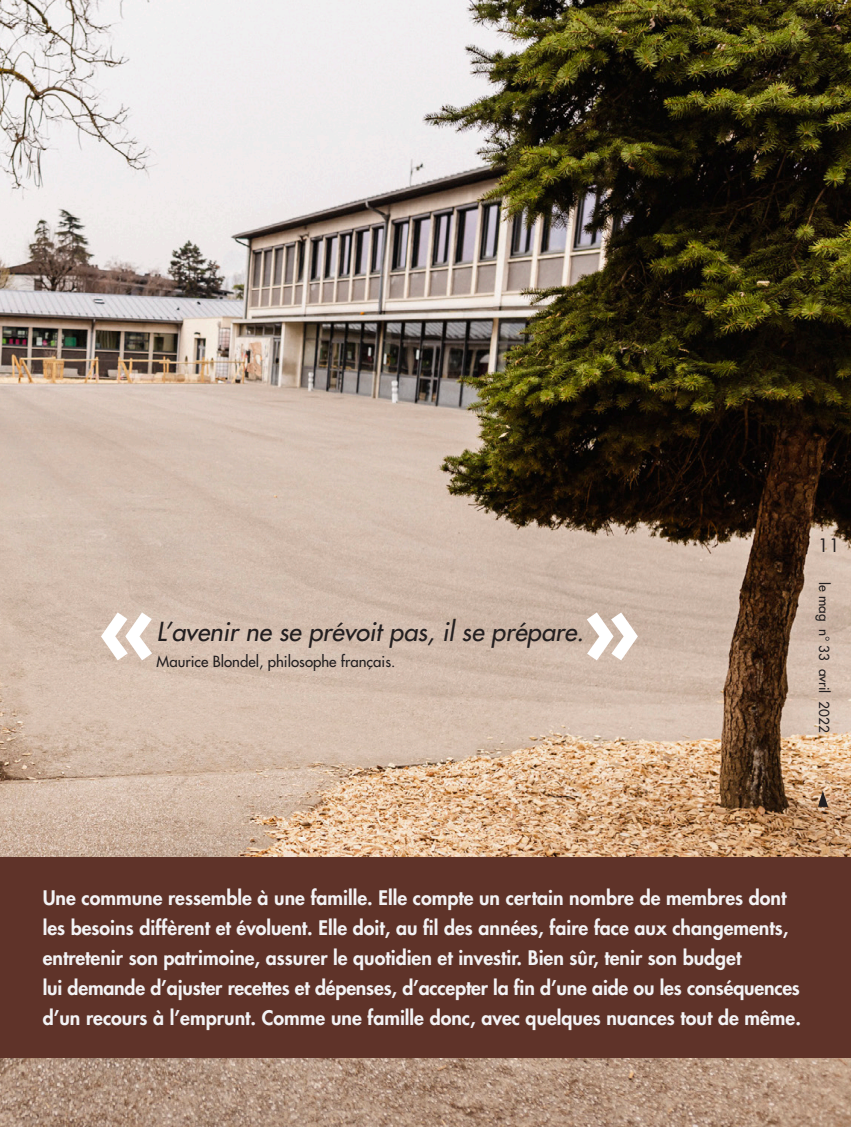
<style>
.page{position:relative;width:851px;height:1127px;background:#fff}
.page>*{position:absolute;margin:0;border:0;box-sizing:border-box;transform-origin:0 0}
.t1{font:italic 25.5px "Futura";color:#231f20}
.t2{font:800 19.5px/30px "Futura";color:#f3f3f5}
.t3{font:18px "Futura";color:#231f20}
.t4{font:15px "Futura";color:#231f20}
.t5{font:13.5px "Futura";color:#231f20}
</style>
<div class="page">
<img style="left:0;top:0;width:850px;height:1127px">
<div style="left:0;top:857px;width:850px;height:201px;background:#5f3329"></div>
<svg style="left:101px;top:612px;width:51px;height:48px"></svg>
<svg style="left:586px;top:612px;width:51px;height:48px"></svg>
<svg style="left:817px;top:791px;width:11px;height:16px"></svg>
<h1 class="t1" style="left:157px;top:615px;width:429px">L’avenir ne se prévoit pas, il se prépare.</h1>
<p class="t4" style="left:157px;top:652px;width:240px">Maurice Blondel, philosophe français.</p>
<p class="t3" style="left:817px;top:533px;width:24px">11</p>
<p class="t5" style="left:832px;top:582px;width:152px;rotate:90deg">le mag n° 33 avril 2022</p>
<p class="t2" style="left:43px;top:882px;width:759px">Une commune ressemble à une famille. Elle compte un certain nombre de membres dont les besoins diffèrent et évoluent. Elle doit, au fil des années, faire face aux changements, entretenir son patrimoine, assurer le quotidien et investir. Bien sûr, tenir son budget<br>lui demande d’ajuster recettes et dépenses, d’accepter la fin d’une aide ou les conséquences d’un recours à l’emprunt. Comme une famille donc, avec quelques nuances tout de même.</p>
</div>
